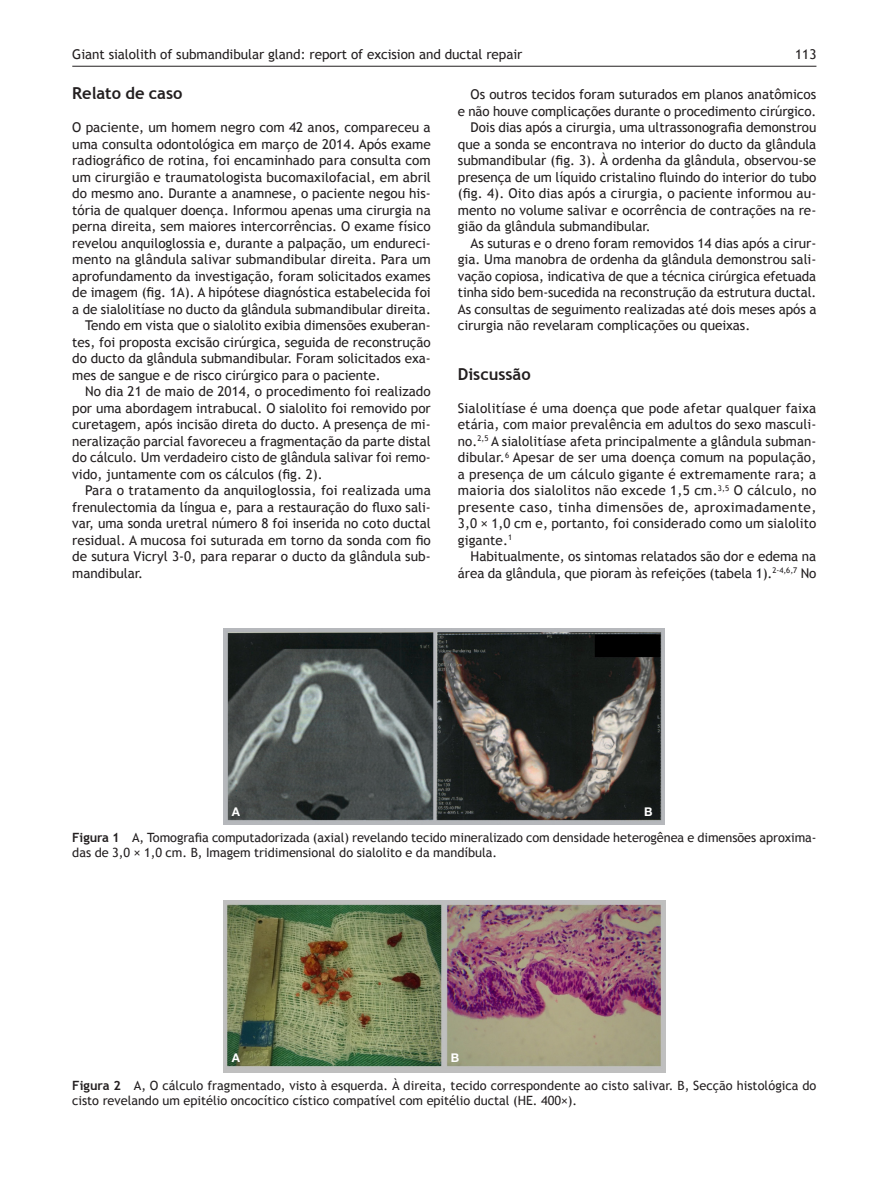
<style>
.page{position:relative;width:893px;height:1191px;background:#fff}
.page>*{position:absolute;margin:0;border:0;box-sizing:border-box;transform-origin:0 0}
.TITULO_1{font:700 16.5px "Trebuchet MS";letter-spacing:-.005em;color:#231f20}
.PARRAFO_2{font:13.5px/16.5px "Trebuchet MS";letter-spacing:-.005em;color:#231f20;text-align:justify}
.PARRAFO_1{font:13.5px/16.5px "Trebuchet MS";letter-spacing:-.005em;color:#231f20;text-align:justify}
.PIE_DE_FIGURA_OK{font:12.75px/15px "Trebuchet MS";letter-spacing:-.005em;color:#231f20}
.Texto-Figuras{font:700 12px "Helvetica Neue LT Std";color:#fff}
.s1{font-weight:700}
</style>
<div class="page">
<hr style="left:72px;top:66px;width:744px;height:1px;background:#231f20">
<img style="left:224px;top:628px;width:441px;height:196px">
<img style="left:223px;top:900px;width:442px;height:172px">
<p class="PARRAFO_1" style="left:72px;top:47px;width:452px">Giant sialolith of submandibular gland: report of excision and ductal repair</p>
<p class="PARRAFO_1" style="left:795px;top:47px;width:23px">113</p>
<p class="PARRAFO_2" style="left:458px;top:86px;width:360px;text-align:right">Os outros tecidos foram suturados em planos anatômicos<br>e não houve complicações durante o procedimento cirúrgico.</p>
<p class="PARRAFO_2" style="left:458px;top:119px;width:360px;text-indent:13px">Dois dias após a cirurgia, uma ultrassonografia demonstrou que a sonda se encontrava no interior do ducto da glândula submandibular (fig. 3). À ordenha da glândula, observou-se presença de um líquido cristalino fluindo do interior do tubo (fig. 4). Oito dias após a cirurgia, o paciente informou au&shy;mento no volume salivar e ocorrência de contrações na re&shy;gião da glândula submandibular.</p>
<p class="PARRAFO_2" style="left:458px;top:235px;width:360px;text-indent:13px">As suturas e o dreno foram removidos 14 dias após a cirur&shy;gia. Uma manobra de ordenha da glândula demonstrou sali&shy;vação copiosa, indicativa de que a técnica cirúrgica efetuada tinha sido bem-sucedida na reconstrução da estrutura ductal.<br>As consultas de seguimento realizadas até dois meses após a cirurgia não revelaram complicações ou queixas.</p>
<p class="TITULO_1" style="left:458px;top:363px;width:74px">Discussão</p>
<p class="PARRAFO_1" style="left:458px;top:400px;width:360px">Sialolitíase é uma doença que pode afetar qualquer faixa etária, com maior prevalência em adultos do sexo masculi&shy;no.<sup>2,5</sup> A sialolitíase afeta principalmente a glândula subman&shy;dibular.<sup>6</sup> Apesar de ser uma doença comum na população, a presença de um cálculo gigante é extremamente rara; a maioria dos sialolitos não excede 1,5 cm.<sup>3,5</sup> O cálculo, no presente caso, tinha dimensões de, aproximadamente, 3,0 × 1,0 cm e, portanto, foi considerado como um sialolito gigante.<sup>1</sup></p>
<p class="PARRAFO_2" style="left:458px;top:548px;width:360px;text-align:right">Habitualmente, os sintomas relatados são dor e edema na área da glândula, que pioram às refeições (tabela 1).<sup>2-4,6,7</sup> No</p>
<p class="TITULO_1" style="left:72px;top:83px;width:112px">Relato de caso</p>
<p class="PARRAFO_1" style="left:72px;top:119px;width:360px">O paciente, um homem negro com 42 anos, compareceu a uma consulta odontológica em março de 2014. Após exame radiográfico de rotina, foi encaminhado para consulta com um cirurgião e traumatologista bucomaxilofacial, em abril do mesmo ano. Durante a anamnese, o paciente negou his&shy;tória de qualquer doença. Informou apenas uma cirurgia na perna direita, sem maiores intercorrências. O exame físico revelou anquiloglossia e, durante a palpação, um endureci&shy;mento na glândula salivar submandibular direita. Para um aprofundamento da investigação, foram solicitados exames de imagem (fig. 1A). A hipótese diagnóstica estabelecida foi a de sialolitíase no ducto da glândula submandibular direita.</p>
<p class="PARRAFO_2" style="left:72px;top:317px;width:360px;text-indent:13px">Tendo em vista que o sialolito exibia dimensões exuberan&shy;tes, foi proposta excisão cirúrgica, seguida de reconstrução do ducto da glândula submandibular. Foram solicitados exa&shy;mes de sangue e de risco cirúrgico para o paciente.</p>
<p class="PARRAFO_2" style="left:72px;top:383px;width:360px;text-indent:13px">No dia 21 de maio de 2014, o procedimento foi realizado por uma abordagem intrabucal. O sialolito foi removido por curetagem, após incisão direta do ducto. A presença de mi&shy;neralização parcial favoreceu a fragmentação da parte distal do cálculo. Um verdadeiro cisto de glândula salivar foi remo&shy;vido, juntamente com os cálculos (fig. 2).</p>
<p class="PARRAFO_2" style="left:72px;top:482px;width:360px;text-indent:13px">Para o tratamento da anquiloglossia, foi realizada uma frenulectomia da língua e, para a restauração do fluxo sali&shy;var, uma sonda uretral número 8 foi inserida no coto ductal residual. A mucosa foi suturada em torno da sonda com fio de sutura Vicryl 3-0, para reparar o ducto da glândula sub&shy;mandibular.</p>
<p class="Texto-Figuras" style="left:232px;top:804px;width:10px">A</p>
<p class="Texto-Figuras" style="left:644px;top:804px;width:10px">B</p>
<p class="PIE_DE_FIGURA_OK" style="left:72px;top:830px;width:746px"><span class="s1">Figura 1</span> A, Tomografia computadorizada (axial) revelando tecido mineralizado com densidade heterogênea e dimensões aproxima&shy;das de 3,0 × 1,0 cm. B, Imagem tridimensional do sialolito e da mandíbula.</p>
<p class="Texto-Figuras" style="left:232px;top:1050px;width:10px">A</p>
<p class="Texto-Figuras" style="left:451px;top:1050px;width:10px">B</p>
<p class="PIE_DE_FIGURA_OK" style="left:72px;top:1078px;width:746px"><span class="s1">Figura 2</span> A, O cálculo fragmentado, visto à esquerda. À direita, tecido correspondente ao cisto salivar. B, Secção histológica do cisto revelando um epitélio oncocítico cístico compatível com epitélio ductal (HE. 400×).</p>
</div>
